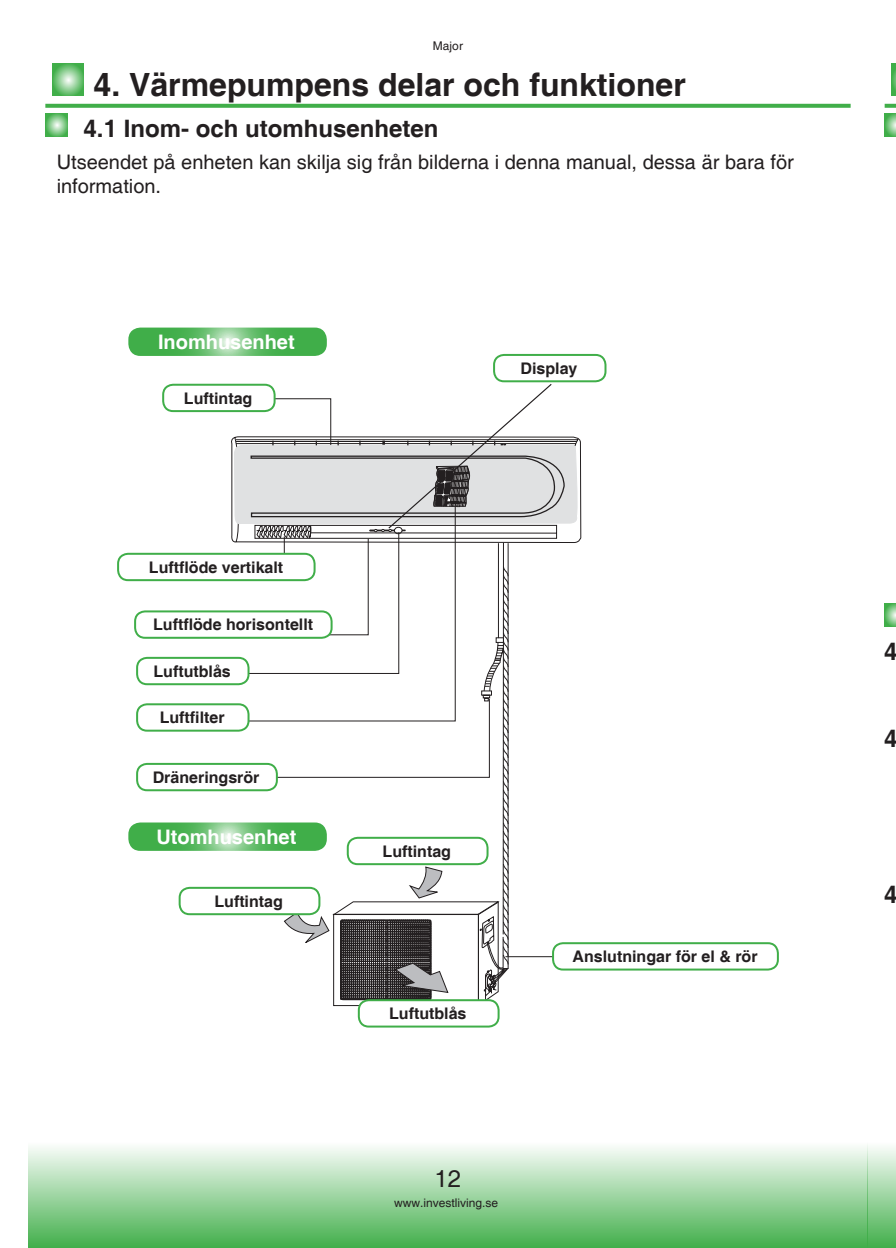
<style>
.page{position:relative;width:896px;height:1248px;background:#fff}
.page>*{position:absolute;margin:0;border:0;box-sizing:border-box;transform-origin:0 0}
.t1{font:700 32px "Helvetica";color:#231f20}
.t2{font:700 24px "Helvetica";color:#231f20}
.t3{font:24px "Helvetica";color:#231f20}
.t4{font:20px/24px "Helvetica";color:#231f20}
.t5{font:700 20px "Helvetica";color:#fff}
.t6{font:700 16px "Helvetica";color:#231f20}
.t7{font:12px "Helvetica";color:#231f20}
</style>
<div class="page">
<div style="left:28px;top:1141px;width:839px;height:106px;background:linear-gradient(to bottom,#fff,#45b04e)"></div>
<div style="left:867px;top:1141px;width:29px;height:106px;background:linear-gradient(to bottom,#fff,#45b04e)"></div>
<svg style="left:52px;top:63px;width:32px;height:33px"></svg>
<svg style="left:891px;top:63px;width:5px;height:33px"></svg>
<svg style="left:45px;top:104px;width:805px;height:4px;background:#4ab252"></svg>
<svg style="left:884px;top:104px;width:12px;height:4px"></svg>
<svg style="left:45px;top:113px;width:23px;height:23px"></svg>
<svg style="left:884px;top:113px;width:12px;height:23px"></svg>
<svg style="left:233px;top:382px;width:346px;height:646px"></svg>
<div style="left:493px;top:354px;width:113px;height:28px;border:2px solid #40ae49;border-radius:10px"></div>
<div style="left:163px;top:385px;width:112px;height:26px;background:#fff;border-radius:10px"></div>
<div style="left:162px;top:384px;width:114px;height:28px;border:2px solid #40ae49;border-radius:10px"></div>
<div style="left:118px;top:553px;width:196px;height:27px;background:#fff;border-radius:10px"></div>
<div style="left:117px;top:552px;width:198px;height:29px;border:2px solid #40ae49;border-radius:10px"></div>
<div style="left:135px;top:611px;width:197px;height:26px;background:#fff;border-radius:10px"></div>
<div style="left:134px;top:610px;width:199px;height:28px;border:2px solid #40ae49;border-radius:10px"></div>
<div style="left:137px;top:657px;width:111px;height:27px;background:#fff;border-radius:10px"></div>
<div style="left:136px;top:656px;width:113px;height:29px;border:2px solid #40ae49;border-radius:10px"></div>
<div style="left:137px;top:704px;width:111px;height:26px;background:#fff;border-radius:10px"></div>
<div style="left:136px;top:703px;width:113px;height:28px;border:2px solid #40ae49;border-radius:10px"></div>
<div style="left:137px;top:763px;width:140px;height:27px;background:#fff;border-radius:10px"></div>
<div style="left:136px;top:762px;width:142px;height:29px;border:2px solid #40ae49;border-radius:10px"></div>
<div style="left:348px;top:837px;width:139px;height:27px;background:#fff;border-radius:10px"></div>
<div style="left:347px;top:836px;width:141px;height:29px;border:2px solid #40ae49;border-radius:10px"></div>
<div style="left:359px;top:1000px;width:139px;height:26px;background:#fff;border-radius:10px"></div>
<div style="left:358px;top:999px;width:141px;height:28px;border:2px solid #40ae49;border-radius:10px"></div>
<div style="left:553px;top:943px;width:225px;height:26px;background:#fff;border-radius:10px"></div>
<div style="left:552px;top:942px;width:227px;height:28px;border:2px solid #40ae49;border-radius:10px"></div>
<div style="left:180px;top:887px;width:139px;height:27px;background:#fff;border-radius:10px"></div>
<div style="left:179px;top:886px;width:141px;height:29px;border:2px solid #40ae49;border-radius:10px"></div>
<svg style="left:128px;top:822px;width:199px;height:28px;background:#5eba66"></svg>
<svg style="left:128px;top:327px;width:199px;height:29px;background:#5fbb66"></svg>
<svg style="left:884px;top:603px;width:12px;height:23px"></svg>
<p class="t7" style="left:433px;top:39px;width:31px">Major</p>
<h1 class="t1" style="left:94px;top:65px;width:594px">4. Värmepumpens delar och funktioner</h1>
<h2 class="t2" style="left:84px;top:113px;width:356px">4.1 Inom- och utomhusenheten</h2>
<p class="t4" style="left:57px;top:151px;width:739px">Utseendet på enheten kan skilja sig från bilderna i denna manual, dessa är bara för information.</p>
<p class="t5" style="left:158px;top:330px;width:138px">Inomhusenhet</p>
<p class="t6" style="left:184px;top:388px;width:70px">Luftintag</p>
<p class="t6" style="left:149px;top:557px;width:136px">Luftflöde vertikalt</p>
<p class="t6" style="left:153px;top:615px;width:161px">Luftflöde horisontellt</p>
<p class="t6" style="left:153px;top:661px;width:79px">Luftutblås</p>
<p class="t6" style="left:160px;top:707px;width:66px">Luftfilter</p>
<p class="t6" style="left:153px;top:767px;width:108px">Dräneringsrör</p>
<p class="t5" style="left:156px;top:824px;width:142px">Utomhusenhet</p>
<p class="t6" style="left:214px;top:891px;width:70px">Luftintag</p>
<p class="t6" style="left:520px;top:358px;width:58px">Display</p>
<p class="t6" style="left:382px;top:841px;width:70px">Luftintag</p>
<p class="t6" style="left:389px;top:1003px;width:79px">Luftutblås</p>
<h2 class="t3" style="left:435px;top:1164px;width:28px">12</h2>
<p class="t7" style="left:394px;top:1195px;width:106px">www.investliving.se</p>
<p class="t6" style="left:572px;top:946px;width:186px">Anslutningar för el &amp; rör</p>
<h2 class="t2" style="left:884px;top:637px;width:15px">4</h2>
<h2 class="t2" style="left:884px;top:724px;width:15px">4</h2>
<h2 class="t2" style="left:884px;top:879px;width:15px">4</h2>
</div>
